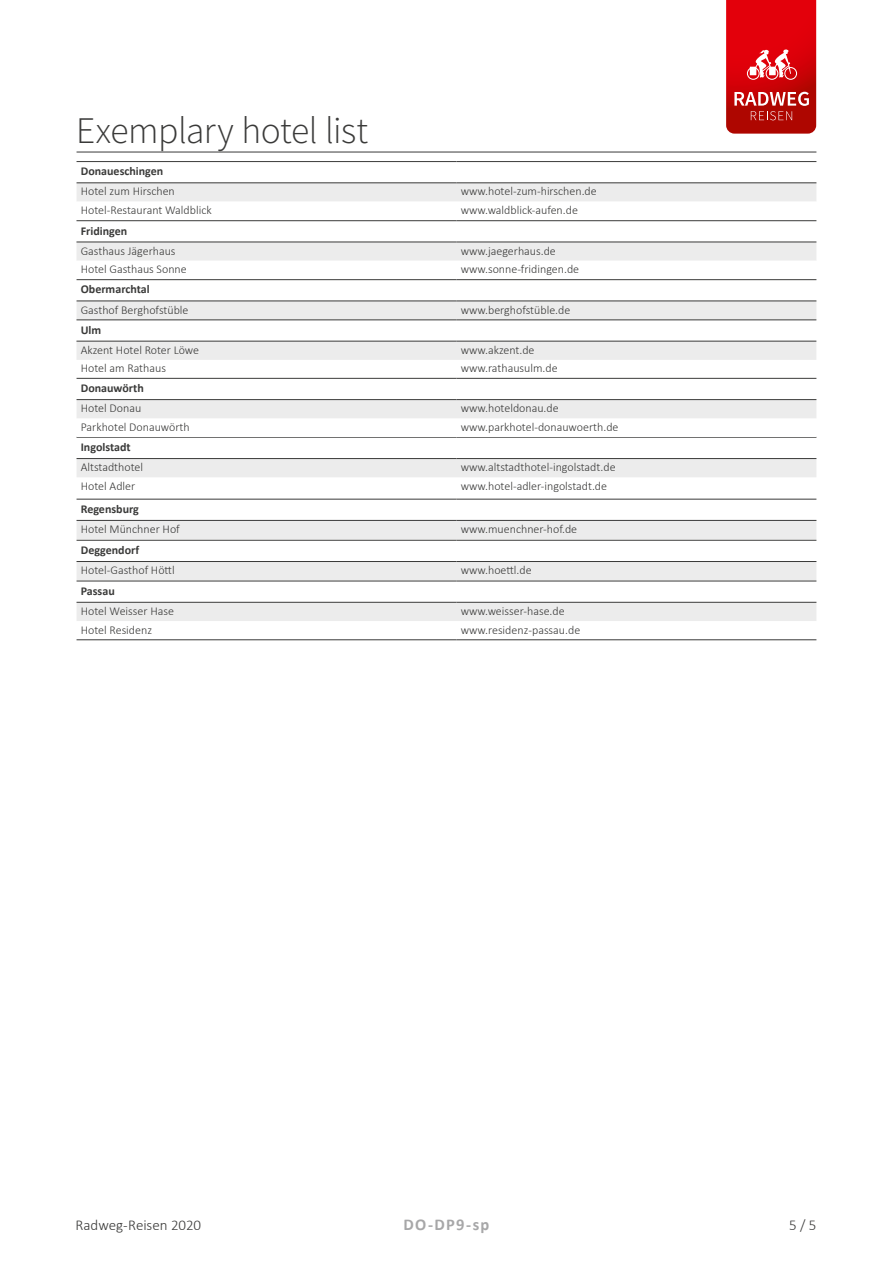
<style>
.page{position:relative;width:893px;height:1263px;background:#fff}
.page>*{position:absolute;margin:0;border:0;box-sizing:border-box;transform-origin:0 0}
.t1{font:300 37.5px "Source Sans Pro";letter-spacing:-.015em;color:#3a3a39}
.t2{font:700 16.5px "Calibri";letter-spacing:.075em;color:#a7a7a8}
.t3{font:300 15px "Calibri";letter-spacing:-.005em;color:#3a3a39}
.t4{font:300 12px "Calibri";color:#3a3a39}
.t5{font:700 12px "Calibri";color:#3a3a39}
</style>
<div class="page">
<svg style="left:77px;top:499px;width:739px;height:122px"></svg>
<hr style="left:77px;top:639px;width:379px;height:1px;background:#3a3a39">
<hr style="left:456px;top:639px;width:360px;height:1px;background:#3a3a39">
<hr style="left:77px;top:581px;width:379px;height:1px;background:#3a3a39">
<hr style="left:456px;top:581px;width:360px;height:1px;background:#3a3a39">
<hr style="left:77px;top:602px;width:379px;height:1px;background:#3a3a39">
<hr style="left:456px;top:602px;width:360px;height:1px;background:#3a3a39">
<div style="left:77px;top:184px;width:739px;height:17px;background:#ececec"></div>
<hr style="left:77px;top:183px;width:379px;height:1px;background:#3a3a39">
<hr style="left:456px;top:183px;width:360px;height:1px;background:#3a3a39">
<hr style="left:77px;top:161px;width:379px;height:1px;background:#3a3a39">
<hr style="left:456px;top:161px;width:360px;height:1px;background:#3a3a39">
<div style="left:77px;top:243px;width:739px;height:18px;background:#ececec"></div>
<hr style="left:76px;top:220px;width:380px;height:1px;background:#3a3a39">
<hr style="left:456px;top:220px;width:360px;height:1px;background:#3a3a39">
<hr style="left:76px;top:242px;width:380px;height:1px;background:#3a3a39">
<hr style="left:456px;top:242px;width:360px;height:1px;background:#3a3a39">
<hr style="left:77px;top:279px;width:379px;height:1px;background:#3a3a39">
<hr style="left:456px;top:279px;width:360px;height:1px;background:#3a3a39">
<svg style="left:76px;top:301px;width:740px;height:176px"></svg>
<hr style="left:77px;top:378px;width:379px;height:1px;background:#3a3a39">
<hr style="left:456px;top:378px;width:360px;height:1px;background:#3a3a39">
<hr style="left:77px;top:399px;width:379px;height:1px;background:#3a3a39">
<hr style="left:456px;top:399px;width:360px;height:1px;background:#3a3a39">
<svg style="left:726px;top:0;width:90px;height:134px"></svg>
<hr style="left:77px;top:152px;width:739px;height:1px;background:#3a3a39">
<h1 class="t1" style="left:76px;top:107px;width:294px">Exemplary hotel list</h1>
<p class="t5" style="left:81px;top:163px;width:84px">Donaueschingen</p>
<p class="t4" style="left:81px;top:184px;width:96px">Hotel zum Hirschen</p>
<p class="t4" style="left:461px;top:184px;width:138px">www.hotel-zum-hirschen.de</p>
<p class="t4" style="left:81px;top:203px;width:132px">Hotel-Restaurant Waldblick</p>
<p class="t4" style="left:461px;top:203px;width:119px">www.waldblick-aufen.de</p>
<p class="t5" style="left:81px;top:222px;width:48px">Fridingen</p>
<p class="t4" style="left:81px;top:243px;width:96px">Gasthaus Jägerhaus</p>
<p class="t4" style="left:461px;top:243px;width:97px">www.jaegerhaus.de</p>
<p class="t4" style="left:81px;top:262px;width:108px">Hotel Gasthaus Sonne</p>
<p class="t4" style="left:461px;top:262px;width:120px">www.sonne-fridingen.de</p>
<p class="t5" style="left:81px;top:281px;width:70px">Obermarchtal</p>
<p class="t4" style="left:81px;top:302px;width:109px">Gasthof Berghofstüble</p>
<p class="t4" style="left:461px;top:302px;width:111px">www.berghofstüble.de</p>
<p class="t5" style="left:81px;top:321px;width:22px">Ulm</p>
<p class="t4" style="left:81px;top:342px;width:120px">Akzent Hotel Roter Löwe</p>
<p class="t4" style="left:461px;top:342px;width:75px">www.akzent.de</p>
<p class="t4" style="left:81px;top:361px;width:87px">Hotel am Rathaus</p>
<p class="t4" style="left:461px;top:361px;width:99px">www.rathausulm.de</p>
<p class="t5" style="left:81px;top:380px;width:64px">Donauwörth</p>
<p class="t4" style="left:81px;top:401px;width:62px">Hotel Donau</p>
<p class="t4" style="left:461px;top:401px;width:99px">www.hoteldonau.de</p>
<p class="t4" style="left:81px;top:419px;width:111px">Parkhotel Donauwörth</p>
<p class="t4" style="left:461px;top:419px;width:159px">www.parkhotel-donauwoerth.de</p>
<p class="t5" style="left:81px;top:439px;width:51px">Ingolstadt</p>
<p class="t4" style="left:81px;top:460px;width:64px">Altstadthotel</p>
<p class="t4" style="left:461px;top:460px;width:156px">www.altstadthotel-ingolstadt.de</p>
<p class="t4" style="left:81px;top:478px;width:56px">Hotel Adler</p>
<p class="t4" style="left:461px;top:478px;width:148px">www.hotel-adler-ingolstadt.de</p>
<p class="t5" style="left:81px;top:500px;width:60px">Regensburg</p>
<p class="t4" style="left:81px;top:522px;width:101px">Hotel Münchner Hof</p>
<p class="t4" style="left:461px;top:522px;width:118px">www.muenchner-hof.de</p>
<p class="t5" style="left:81px;top:542px;width:60px">Deggendorf</p>
<p class="t4" style="left:81px;top:563px;width:95px">Hotel-Gasthof Höttl</p>
<p class="t4" style="left:461px;top:563px;width:72px">www.hoettl.de</p>
<p class="t5" style="left:81px;top:582px;width:36px">Passau</p>
<p class="t4" style="left:81px;top:603px;width:95px">Hotel Weisser Hase</p>
<p class="t4" style="left:461px;top:603px;width:105px">www.weisser-hase.de</p>
<p class="t4" style="left:81px;top:622px;width:73px">Hotel Residenz</p>
<p class="t4" style="left:461px;top:622px;width:121px">www.residenz-passau.de</p>
<p class="t3" style="left:75px;top:1216px;width:127px">Radweg-Reisen 2020</p>
<h2 class="t2" style="left:404px;top:1213px;width:87px">DO-DP9-sp</h2>
<p class="t3" style="left:789px;top:1216px;width:29px">5 / 5</p>
</div>
